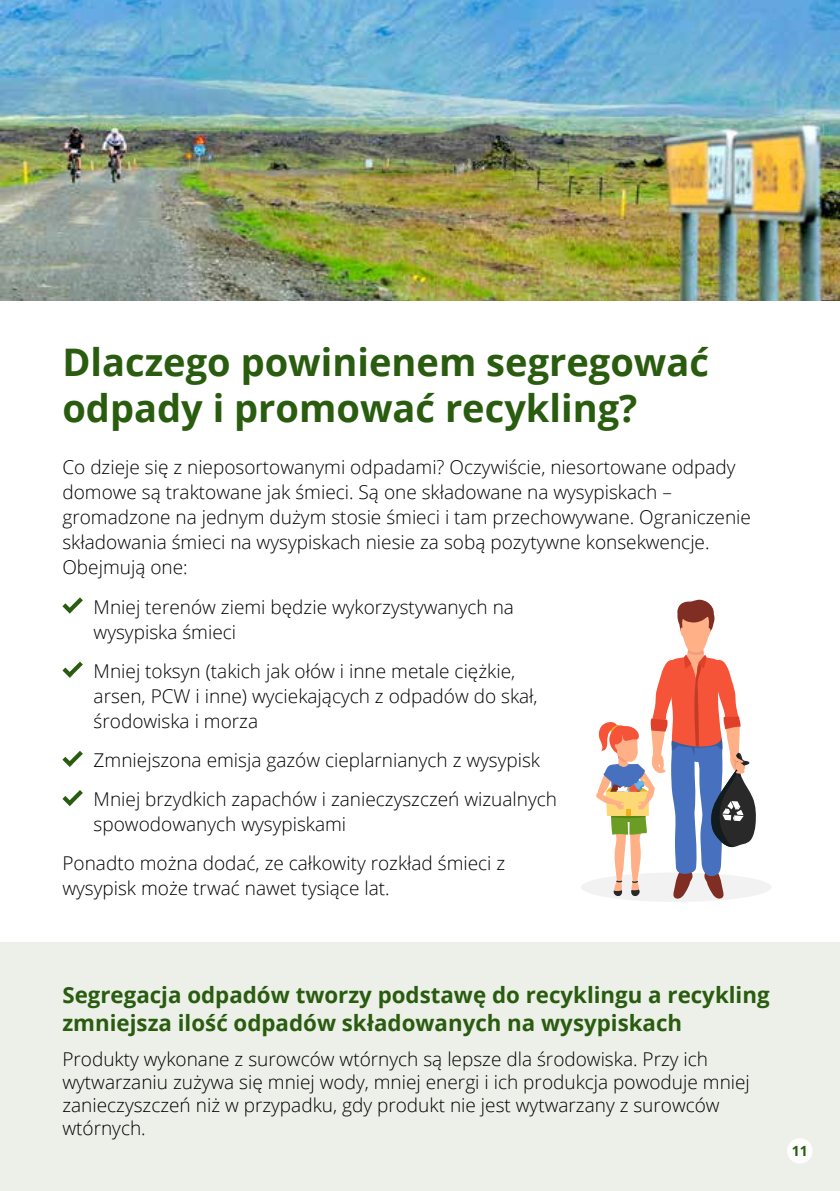
<style>
.page{position:relative;width:840px;height:1191px;background:#fff}
.page>*{position:absolute;margin:0;border:0;box-sizing:border-box;transform-origin:0 0}
.t1{font:700 38px/45.6px "Open Sans";color:#295c0f}
.t2{font:700 22.2px/27.8px "Open Sans";color:#295c0f}
.t3{font:300 19px/25px "Open Sans";color:#000}
.t4{font:700 14px "Open Sans";color:#295c0f}
</style>
<div class="page">
<div style="left:0;top:942px;width:839px;height:249px;background:#eaefe7"></div>
<svg style="left:62px;top:597px;width:21px;height:16px"></svg>
<svg style="left:62px;top:661px;width:21px;height:16px"></svg>
<svg style="left:62px;top:751px;width:21px;height:16px"></svg>
<svg style="left:62px;top:790px;width:21px;height:16px"></svg>
<img style="left:31px;top:0;width:808px;height:301px">
<div style="left:580px;top:872px;width:191px;height:30px;background:#f2f2f2;border-radius:50%"></div>
<svg style="left:596px;top:599px;width:160px;height:300px"></svg>
<img style="left:0;top:0;width:31px;height:301px">
<div style="left:786px;top:1138px;width:26px;height:25px;background:#fff;border-radius:50%"></div>
<h1 class="t1" style="left:62px;top:338px;width:647px">Dlaczego powinienem segregować odpady i promować recykling?</h1>
<p class="t3" style="left:62px;top:454px;width:689px">Co dzieje się z nieposortowanymi odpadami? Oczywiście, niesortowane odpady domowe są traktowane jak śmieci. Są one składowane na wysypiskach – gromadzone na jednym dużym stosie śmieci i tam przechowywane. Ograniczenie składowania śmieci na wysypiskach niesie za sobą pozytywne konsekwencje.<br>Obejmują one:</p>
<p class="t3" style="left:94px;top:593px;width:421px">Mniej terenów ziemi będzie wykorzystywanych na wysypiska śmieci</p>
<p class="t3" style="left:94px;top:658px;width:445px">Mniej toksyn (takich jak ołów i inne metale ciężkie, arsen, PCW i inne) wyciekających z odpadów do skał, środowiska i morza</p>
<p class="t3" style="left:94px;top:740px;width:464px;line-height:39.2px">Zmniejszona emisja gazów cieplarnianych z wysypisk<br>Mniej brzydkich zapachów i zanieczyszczeń wizualnych</p>
<p class="t3" style="left:62px;top:804px;width:444px;line-height:39.2px;text-indent:31px">spowodowanych wysypiskami<br>Ponadto można dodać, ze całkowity rozkład śmieci z</p>
<p class="t3" style="left:62px;top:875px;width:328px">wysypisk może trwać nawet tysiące lat.</p>
<p class="t2" style="left:62px;top:980px;width:708px">Segregacja odpadów tworzy podstawę do recyklingu a recykling zmniejsza ilość odpadów składowanych na wysypiskach</p>
<p class="t3" style="left:62px;top:1047px;width:688px;line-height:23px">Produkty wykonane z surowców wtórnych są lepsze dla środowiska. Przy ich wytwarzaniu zużywa się mniej wody, mniej energi i ich produkcja powoduje mniej zanieczyszczeń niż w przypadku, gdy produkt nie jest wytwarzany z surowców wtórnych.</p>
<p class="t4" style="left:791px;top:1140px;width:17px">11</p>
</div>
